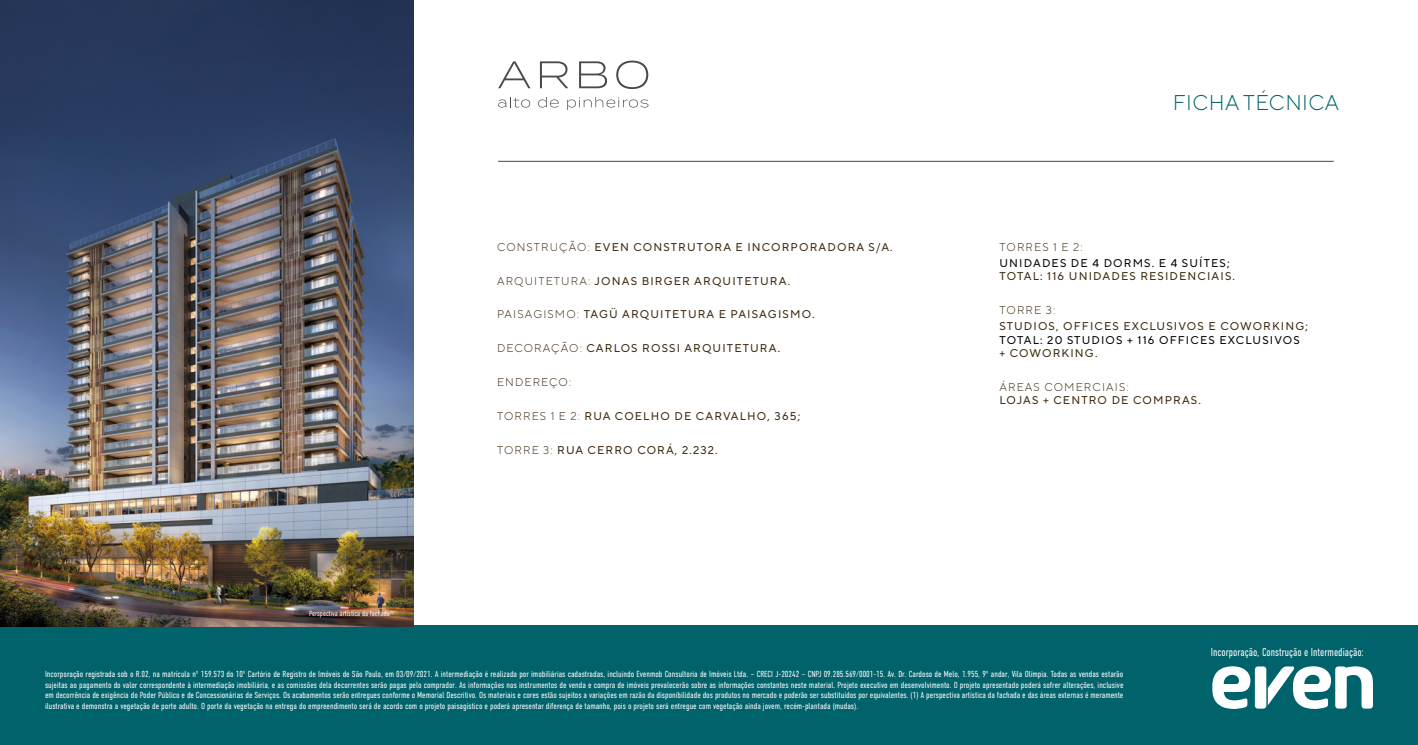
<style>
.page{position:relative;width:1418px;height:745px;background:#fff}
.page>*{position:absolute;margin:0;border:0;box-sizing:border-box;transform-origin:0 0}
.t1{font:300 21.38px "TT Norms Pro";letter-spacing:.02em;color:#00626a}
.t2{font:300 11.38px "DIN Condensed";color:#fff;scale:.93 1}
.t3{font:11.25px "TT Norms Pro";letter-spacing:.1em;color:#3b270b}
.t4{font:11.25px "TT Norms Pro";letter-spacing:.1em;color:#000}
.t5{font:300 11.25px "TT Norms Pro";letter-spacing:.1em;color:#3b270b}
.t6{font:300 8.75px/10.5px "DIN Condensed";color:#fff;text-align:justify}
.t7{font:300 7.5px "DIN Condensed";color:#fff}
.s1{font-weight:300}
</style>
<div class="page">
<div style="left:0;top:625px;width:1417px;height:119px;background:#00626a"></div>
<img style="left:0;top:0;width:414px;height:626px">
<svg style="left:498px;top:97px;width:32px;height:10px"></svg>
<svg style="left:538px;top:97px;width:21px;height:10px"></svg>
<svg style="left:567px;top:97px;width:81px;height:13px"></svg>
<svg style="left:498px;top:61px;width:32px;height:27px"></svg>
<svg style="left:540px;top:61px;width:28px;height:27px"></svg>
<svg style="left:579px;top:61px;width:28px;height:27px"></svg>
<svg style="left:616px;top:61px;width:32px;height:28px"></svg>
<svg style="left:1212px;top:666px;width:39px;height:42px"></svg>
<svg style="left:1267px;top:666px;width:105px;height:42px"></svg>
<div style="left:1254px;top:666px;width:12px;height:42px;background:#fff;border-radius:3px"></div>
<hr style="left:498px;top:161px;width:835px;height:1px;background:#4a4a49">
<p class="t7" style="left:309px;top:609px;width:86px">Perspectiva artística da fachada<sup>(1)</sup></p>
<p class="t3" style="left:497px;top:238px;width:397px"><span class="s1">CONSTRUÇÃO:</span> EVEN CONSTRUTORA E INCORPORADORA S/A.</p>
<p class="t3" style="left:497px;top:272px;width:295px"><span class="s1">ARQUITETURA:</span> JONAS BIRGER ARQUITETURA.</p>
<p class="t3" style="left:497px;top:306px;width:319px"><span class="s1">PAISAGISMO:</span> TAGÜ ARQUITETURA E PAISAGISMO.</p>
<p class="t3" style="left:497px;top:340px;width:285px"><span class="s1">DECORAÇÃO:</span> CARLOS ROSSI ARQUITETURA.</p>
<p class="t5" style="left:497px;top:373px;width:76px">ENDEREÇO:</p>
<p class="t3" style="left:497px;top:407px;width:305px"><span class="s1">TORRES 1 E 2:</span> RUA COELHO DE CARVALHO, 365;</p>
<p class="t3" style="left:497px;top:441px;width:222px"><span class="s1">TORRE 3:</span> RUA CERRO CORÁ, 2.232.</p>
<h1 class="t1" style="left:1172px;top:87px;width:168px">FICHA TÉCNICA</h1>
<p class="t5" style="left:999px;top:238px;width:85px">TORRES 1 E 2:</p>
<p class="t4" style="left:999px;top:254px;width:232px">UNIDADES DE 4 DORMS. E 4 SUÍTES;</p>
<p class="t3" style="left:999px;top:268px;width:237px">TOTAL: 116 UNIDADES RESIDENCIAIS.</p>
<p class="t5" style="left:999px;top:302px;width:57px">TORRE 3:</p>
<p class="t3" style="left:999px;top:318px;width:310px">STUDIOS, OFFICES EXCLUSIVOS E COWORKING;</p>
<p class="t4" style="left:999px;top:331px;width:302px">TOTAL: 20 STUDIOS + 116 OFFICES EXCLUSIVOS</p>
<p class="t3" style="left:999px;top:345px;width:99px">+ COWORKING.</p>
<p class="t5" style="left:999px;top:378px;width:131px">ÁREAS COMERCIAIS:</p>
<p class="t3" style="left:999px;top:392px;width:203px">LOJAS + CENTRO DE COMPRAS.</p>
<h2 class="t2" style="left:1210px;top:645px;width:166px">Incorporação, Construção e Intermediação:</h2>
<p class="t6" style="left:45px;top:668px;width:1079px">Incorporação registrada sob o R.02, na matrícula nº 159.573 do 10º Cartório de Registro de Imóveis de São Paulo, em 03/09/2021. A intermediação é realizada por imobiliárias cadastradas, incluindo Evenmob Consultoria de Imóveis Ltda. – CRECI J-20242 – CNPJ 09.285.569/0001-15. Av. Dr. Cardoso de Melo, 1.955, 9º andar, Vila Olímpia. Todas as vendas estarão sujeitas ao pagamento do valor correspondente à intermediação imobiliária, e as comissões dela decorrentes serão pagas pelo comprador. As informações nos instrumentos de venda e compra de imóveis prevalecerão sobre as informações constantes neste material. Projeto executivo em desenvolvimento. O projeto apresentado poderá sofrer alterações, inclusive em decorrência de exigência do Poder Público e de Concessionárias de Serviços. Os acabamentos serão entregues conforme o Memorial Descritivo. Os materiais e cores estão sujeitos a variações em razão da disponibilidade dos produtos no mercado e poderão ser substituídos por equivalentes. (1) A perspectiva artística da fachada e das áreas externas é meramente ilustrativa e demonstra a vegetação de porte adulto. O porte da vegetação na entrega do empreendimento será de acordo com o projeto paisagístico e poderá apresentar diferença de tamanho, pois o projeto será entregue com vegetação ainda jovem, recém-plantada (mudas).</p>
</div>
